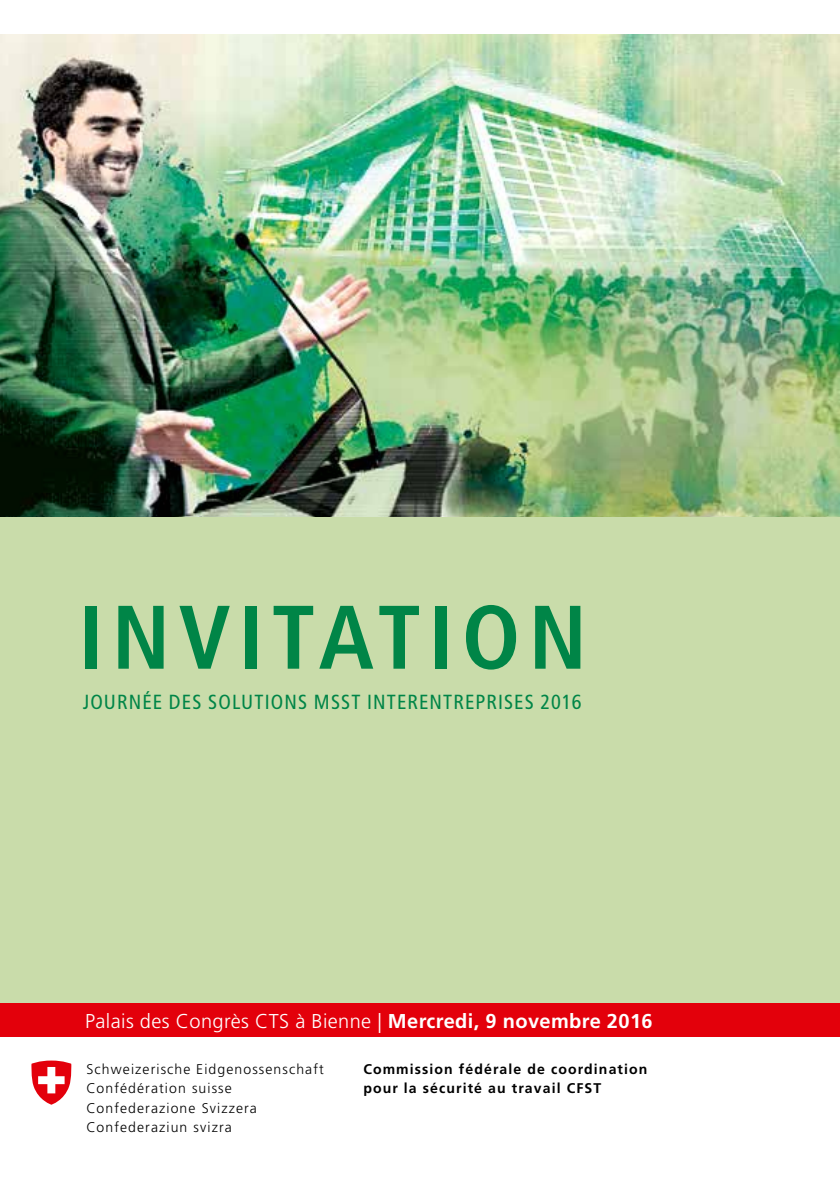
<style>
.page{position:relative;width:840px;height:1191px;background:#fff}
.page>*{position:absolute;margin:0;border:0;box-sizing:border-box;transform-origin:0 0}
.t1{font:700 condensed 90px "Frutiger LT Std";letter-spacing:.09em;color:#008547}
.t2{font:condensed 20.4px "Frutiger LT Std";letter-spacing:.055em;color:#008547}
.t3{font:300 20px "Frutiger LT Std";letter-spacing:.02em;color:#fff}
.t4{font:300 14px/19.4px "Frutiger";letter-spacing:.08em;color:#000}
.t5{font:700 14px/19.4px "Frutiger";letter-spacing:.08em;color:#000}
.s1{font-weight:700}
</style>
<div class="page">
<div style="left:0;top:516px;width:839px;height:487px;background:#c9dcaa"></div>
<img style="left:0;top:34px;width:839px;height:482px">
<div style="left:0;top:1003px;width:839px;height:34px;background:#e3000b"></div>
<svg style="left:31px;top:1060px;width:41px;height:44px"></svg>
<h1 class="t1" style="left:78px;top:584px;width:509px">INVITATION</h1>
<h2 class="t2" style="left:83px;top:689px;width:259px">JOURNÉE DES SOLUTIONS MSST</h2>
<h2 class="t2" style="left:367px;top:689px;width:216px">INTERENTREPRISES 2016</h2>
<h3 class="t3" style="left:85px;top:1010px;width:568px">Palais des Congrès CTS à Bienne | <span class="s1">Mercredi, 9 novembre 2016</span></h3>
<p class="t4" style="left:86px;top:1059px;width:239px">Schweizerische Eidgenossenschaft<br>Confédération suisse<br>Confederazione Svizzera<br>Confederaziun svizra</p>
<p class="t5" style="left:363px;top:1059px;width:285px">Commission fédérale de coordination pour la sécurité au travail CFST</p>
</div>
